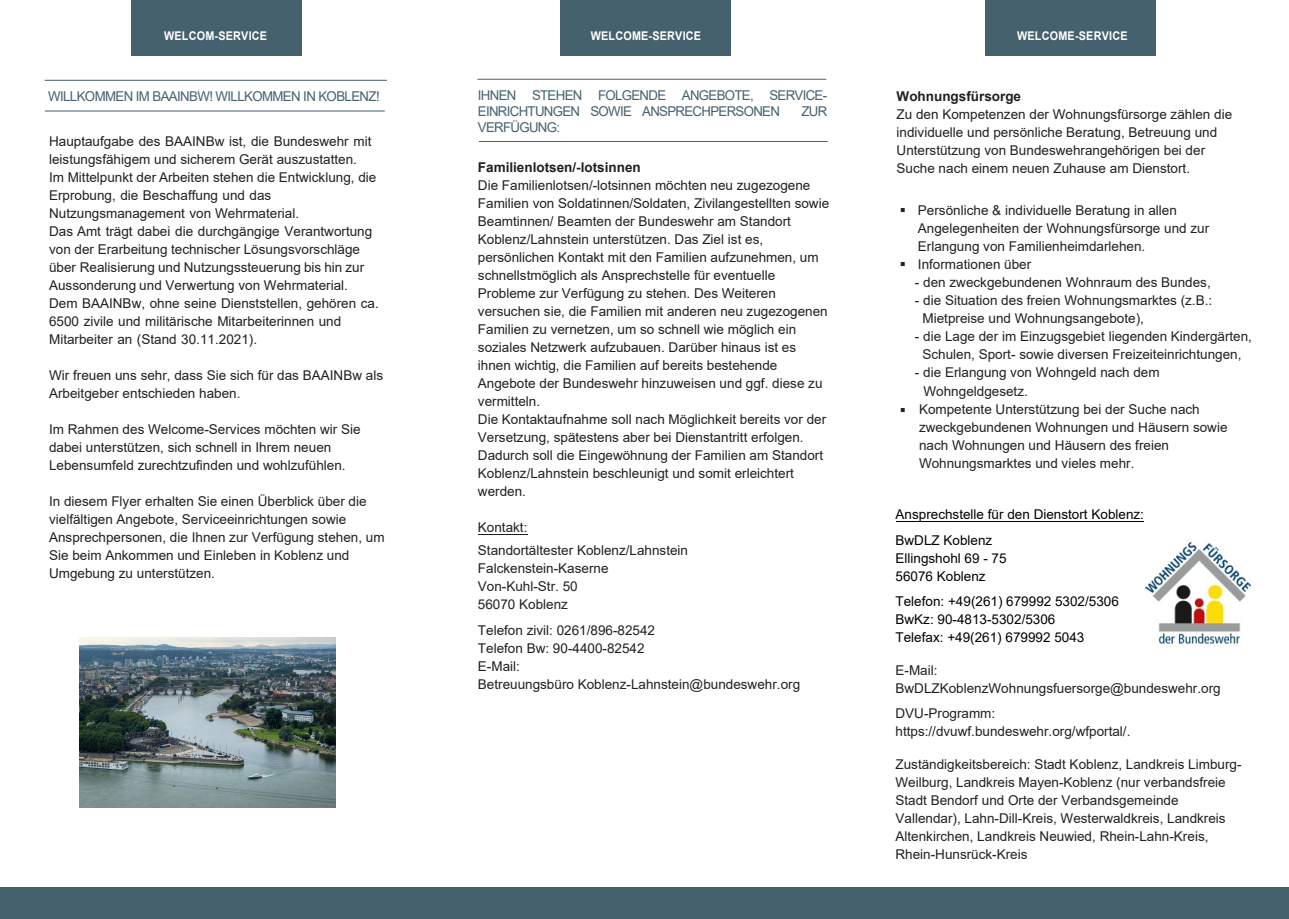
<style>
.page{position:relative;width:1289px;height:919px;background:#fff}
.page>*{position:absolute;margin:0;border:0;box-sizing:border-box;transform-origin:0 0}
.t1{font:13.5px/18px "Arial";color:#231f20}
.t2{font:13.5px/18px "Arial";color:#000}
.t3{font:13.5px/16.2px "Arial";letter-spacing:-.05em;color:#45616e}
.t4{font:13.5px/18px "Arial";color:#231f20}
.t5{font:700 13.5px "Arial";color:#231f20}
.t6{font:13.5px "Wingdings";color:#231f20}
.t7{font:700 12px "Arial";letter-spacing:.02em;color:#fff;scale:.9 1}
.s1{font-style:inherit}
</style>
<div class="page">
<div style="left:0;top:887px;width:438px;height:31px;background:#45616e"></div>
<div style="left:438px;top:887px;width:425px;height:31px;background:#45616e"></div>
<div style="left:863px;top:887px;width:425px;height:31px;background:#45616e"></div>
<div style="left:985px;top:0;width:170px;height:55px;background:#45616e"></div>
<div style="left:131px;top:0;width:170px;height:55px;background:#45616e"></div>
<div style="left:560px;top:0;width:171px;height:55px;background:#45616e"></div>
<hr style="left:45px;top:80px;width:342px;height:1px;background:#45616e">
<hr style="left:45px;top:111px;width:340px;height:1px;background:#45616e">
<hr style="left:477px;top:79px;width:349px;height:1px;background:#45616e">
<hr style="left:479px;top:141px;width:348px;height:1px;background:#45616e">
<hr style="left:478px;top:534px;width:49px;height:1px;background:#231f20">
<img style="left:80px;top:637px;width:255px;height:170px">
<hr style="left:895px;top:521px;width:248px;height:1px;background:#000">
<img style="left:1145px;top:542px;width:104px;height:104px">
<p class="t7" style="left:164px;top:27px;width:116px">WELCOM-SERVICE</p>
<p class="t7" style="left:590px;top:27px;width:124px">WELCOME-SERVICE</p>
<p class="t7" style="left:1017px;top:27px;width:124px">WELCOME-SERVICE</p>
<p class="t3" style="left:48px;top:88px;width:333px">WILLKOMMEN IM BAAINBW! WILLKOMMEN IN KOBLENZ!</p>
<p class="t1" style="left:49px;top:132px;width:329px">Hauptaufgabe des BAAINBw ist, <span class="s1">die</span> Bundeswehr mit leistungsfähigem und sicherem Gerät <span class="s1">auszustatten</span>.<br>Im Mittelpunkt der Arbeiten stehen die Entwicklung, die Erprobung, die Beschaffung und das Nutzungsmanagement von Wehrmaterial.<br>Das Amt trägt dabei die durchgängige Verantwortung von der Erarbeitung technischer Lösungsvorschläge über Realisierung und Nutzungssteuerung bis hin zur Aussonderung und Verwertung von Wehrmaterial.</p>
<p class="t4" style="left:49px;top:294px;width:331px">Dem BAAINBw, ohne seine Dienststellen, gehören ca.<br>6500 zivile und militärische Mitarbeiterinnen und<br>Mitarbeiter an (Stand 30.11.2021).</p>
<p class="t1" style="left:49px;top:366px;width:335px">Wir freuen uns sehr, dass Sie sich für das BAAINBw als<br>Arbeitgeber entschieden haben.</p>
<p class="t1" style="left:49px;top:420px;width:313px">Im Rahmen des Welcome-Services möchten wir Sie dabei unterstützen, sich schnell in Ihrem neuen<br>Lebensumfeld zurechtzufinden und wohlzufühlen.</p>
<p class="t1" style="left:49px;top:492px;width:337px">In diesem Flyer erhalten Sie einen Überblick über die vielfältigen Angebote, Serviceeinrichtungen sowie Ansprechpersonen, die Ihnen zur Verfügung stehen, um Sie beim Ankommen und Einleben in Koblenz und Umgebung zu unterstützen.</p>
<p class="t3" style="left:478px;top:87px;width:351px">IHNEN STEHEN FOLGENDE ANGEBOTE, SERVICE-<br>EINRICHTUNGEN SOWIE ANSPRECHPERSONEN</p>
<p class="t3" style="left:801px;top:103px;width:27px">ZUR</p>
<p class="t3" style="left:478px;top:119px;width:84px">VERFÜGUNG:</p>
<p class="t5" style="left:478px;top:158px;width:164px">Familienlotsen/-lotsinnen</p>
<p class="t1" style="left:478px;top:176px;width:353px">Die Familienlotsen/-lotsinnen möchten neu zugezogene Familien von Soldatinnen/Soldaten, Zivilangestellten sowie Beamtinnen/ Beamten der Bundeswehr am Standort Koblenz/Lahnstein unterstützen. Das Ziel ist es, persönlichen Kontakt mit den Familien aufzunehmen, um schnellstmöglich als Ansprechstelle für eventuelle Probleme zur Verfügung zu stehen. Des Weiteren versuchen sie, die Familien mit anderen neu zugezogenen Familien zu vernetzen, um so schnell wie möglich ein soziales Netzwerk aufzubauen. Darüber hinaus ist es ihnen wichtig, die Familien auf bereits bestehende Angebote der Bundeswehr hinzuweisen und ggf. diese zu vermitteln.<br>Die Kontaktaufnahme soll nach Möglichkeit bereits vor der Versetzung, spätestens aber bei Dienstantritt erfolgen.<br>Dadurch soll die Eingewöhnung der Familien am Standort Koblenz/Lahnstein beschleunigt und somit erleichtert werden.</p>
<p class="t1" style="left:478px;top:516px;width:212px;line-height:22.8px">Kontakt:<br>Standortältester Koblenz/Lahnstein</p>
<p class="t1" style="left:478px;top:559px;width:132px">Falckenstein-Kaserne<br>Von-Kuhl-Str. 50<br>56070 Koblenz</p>
<p class="t1" style="left:478px;top:620px;width:324px">Telefon zivil: 0261/896-82542<br>Telefon Bw: 90-4400-82542<br>E-Mail:<br>Betreuungsbüro Koblenz-Lahnstein@bundeswehr.org</p>
<p class="t5" style="left:896px;top:87px;width:126px">Wohnungsfürsorge</p>
<p class="t1" style="left:896px;top:105px;width:337px">Zu den Kompetenzen der Wohnungsfürsorge zählen die individuelle und persönliche Beratung, Betreuung und Unterstützung von Bundeswehrangehörigen bei der Suche nach einem neuen Zuhause am Dienstort.</p>
<p class="t1" style="left:917px;top:201px;width:293px;text-indent:-18px">▪ Persönliche &amp; individuelle Beratung in allen<br>Angelegenheiten der Wohnungsfürsorge und zur<br>Erlangung von Familienheimdarlehen.</p>
<p class="t1" style="left:899px;top:255px;width:133px">▪ Informationen über</p>
<p class="t1" style="left:915px;top:273px;width:297px">- den zweckgebundenen Wohnraum des Bundes,</p>
<p class="t1" style="left:922px;top:291px;width:291px;text-indent:-8px">- die Situation des freien Wohnungsmarktes (z.B.:<br>Mietpreise und Wohnungsangebote),</p>
<p class="t1" style="left:915px;top:327px;width:338px;text-align:center">- die Lage der im Einzugsgebiet liegenden Kindergärten,<br>Schulen, Sport- sowie diversen Freizeiteinrichtungen,</p>
<p class="t1" style="left:915px;top:363px;width:246px">- die Erlangung von Wohngeld nach dem</p>
<p class="t6" style="left:899px;top:402px;width:8px">▪</p>
<p class="t1" style="left:919px;top:382px;width:310px;text-indent:5px">Wohngeldgesetz.<br>Kompetente Unterstützung bei der Suche nach zweckgebundenen Wohnungen und Häusern sowie nach Wohnungen und Häusern des freien Wohnungsmarktes und vieles mehr.</p>
<p class="t2" style="left:895px;top:502px;width:250px;line-height:25.5px">Ansprechstelle für den Dienstort Koblenz:<br>BwDLZ Koblenz</p>
<p class="t2" style="left:895px;top:549px;width:113px">Ellingshohl 69 - 75<br>56076 Koblenz</p>
<p class="t2" style="left:895px;top:592px;width:225px">Telefon: +49(261) 679992 5302/5306<br>BwKz: 90-4813-5302/5306<br>Telefax: +49(261) 679992 5043</p>
<p class="t1" style="left:895px;top:661px;width:327px">E-Mail:<br>BwDLZKoblenzWohnungsfuersorge@bundeswehr.org</p>
<p class="t1" style="left:895px;top:704px;width:236px">DVU-Programm: https://dvuwf.bundeswehr.org/wfportal/.</p>
<p class="t1" style="left:895px;top:755px;width:347px">Zuständigkeitsbereich: Stadt Koblenz, Landkreis Limburg-Weilburg, Landkreis Mayen-Koblenz (nur verbandsfreie Stadt Bendorf und Orte der Verbandsgemeinde Vallendar), Lahn-Dill-Kreis, Westerwaldkreis, Landkreis Altenkirchen, Landkreis Neuwied, Rhein-Lahn-Kreis, Rhein-Hunsrück-Kreis</p>
</div>
